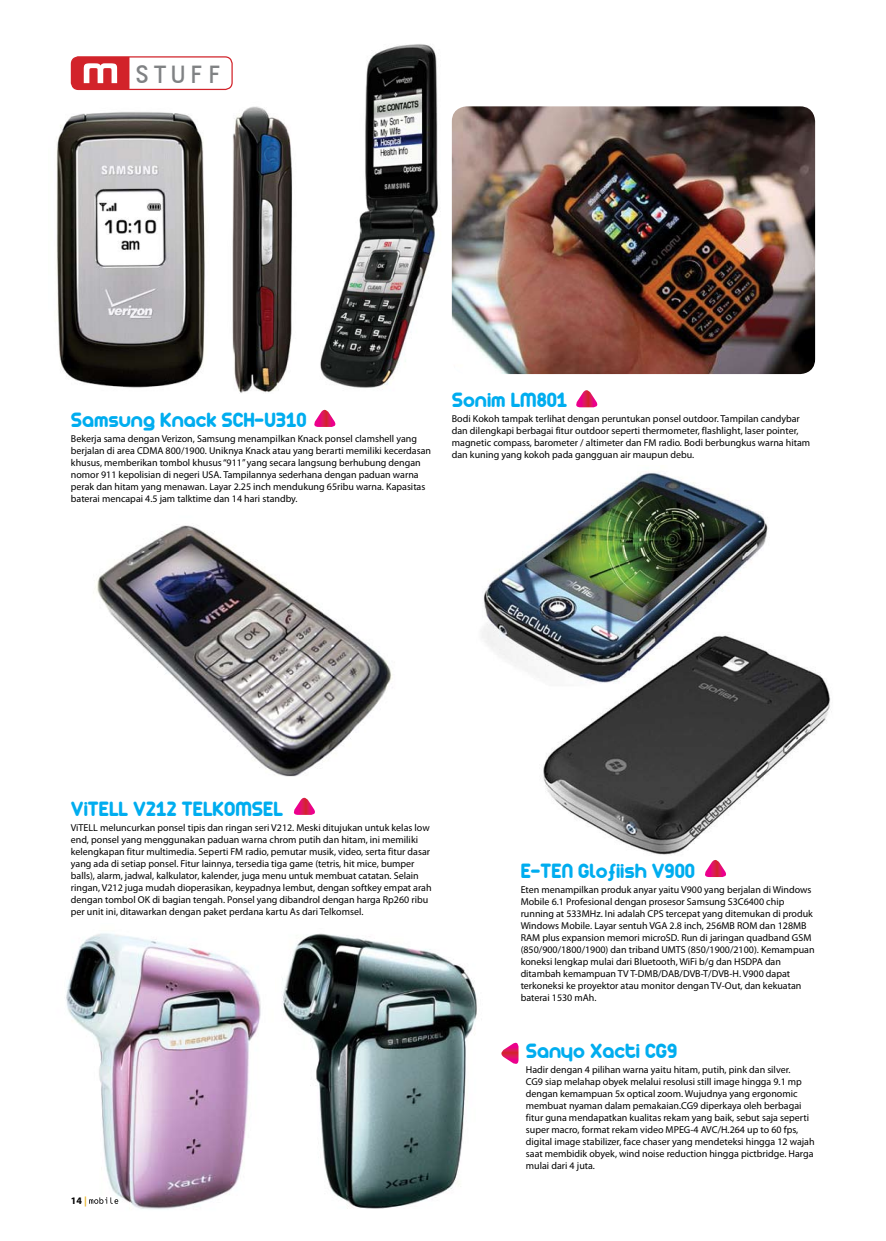
<style>
.page{position:relative;width:886px;height:1241px;background:#fff}
.page>*{position:absolute;margin:0;border:0;box-sizing:border-box;transform-origin:0 0}
.t1{font:30px "OCRB10 Pitch BT";color:#808284}
.t2{font:22.5px "Arista";color:#00adef}
.t3{font:10px/12px "Myriad Pro";color:#000}
.t4{font:700 10px "Myriad Pro";color:#000}
.s1{color:#e6b122}
</style>
<div class="page">
<img style="left:97px;top:525px;width:296px;height:252px">
<img style="left:56px;top:44px;width:382px;height:349px">
<svg style="left:314px;top:409px;width:22px;height:18px"></svg>
<img style="left:452px;top:106px;width:363px;height:268px;border-radius:15px">
<svg style="left:576px;top:390px;width:22px;height:17px"></svg>
<img style="left:66px;top:933px;width:195px;height:277px">
<img style="left:282px;top:933px;width:195px;height:276px">
<svg style="left:501px;top:1042px;width:17px;height:22px"></svg>
<img style="left:482px;top:472px;width:349px;height:383px">
<svg style="left:705px;top:860px;width:21px;height:16px"></svg>
<svg style="left:89px;top:1197px;width:29px;height:6px"></svg>
<div style="left:71px;top:56px;width:162px;height:34px;border:1px solid #d2232a;border-radius:7px"></div>
<svg style="left:71px;top:57px;width:58px;height:32px"></svg>
<svg style="left:293px;top:797px;width:22px;height:17px"></svg>
<h1 class="t1" style="left:133px;top:61px;width:92px">STUFF</h1>
<h2 class="t2" style="left:71px;top:408px;width:237px">Samsung Knack SCH-U310</h2>
<p class="t3" style="left:71px;top:432px;width:362px">Bekerja sama dengan Verizon, Samsung menampilkan Knack ponsel clamshell yang berjalan di area CDMA 800/1900. Uniknya Knack atau yang berarti memiliki kecerdasan khusus, memberikan tombol khusus “911” yang secara langsung berhubung dengan nomor 911 kepolisian di negeri USA. Tampilannya sederhana dengan paduan warna perak dan hitam yang menawan. Layar 2.25 inch mendukung 65ribu warna. Kapasitas baterai mencapai 4.5 jam talktime dan 14 hari standby.</p>
<h2 class="t2" style="left:452px;top:387px;width:117px">Sonim LM801</h2>
<p class="t3" style="left:452px;top:412px;width:360px">Bodi Kokoh tampak terlihat dengan peruntukan ponsel outdoor. Tampilan candybar dan dilengkapi berbagai fitur outdoor seperti thermometer, flashlight, laser pointer, magnetic compass, barometer / altimeter dan FM radio. Bodi berbungkus warna hitam dan kuning yang kokoh pada gangguan air maupun debu.</p>
<h2 class="t2" style="left:71px;top:796px;width:214px">ViTELL V212 TELKOMSEL</h2>
<p class="t3" style="left:71px;top:821px;width:362px">ViTELL meluncurkan ponsel tipis dan ringan seri V212. Meski ditujukan untuk kelas low end, ponsel yang menggunakan paduan warna chrom putih dan hitam, ini memiliki kelengkapan fitur multimedia. Seperti FM radio, pemutar musik, video, serta fitur dasar yang ada di setiap ponsel. Fitur lainnya, tersedia tiga game (tetris, hit mice, bumper balls), alarm, jadwal, kalkulator, kalender, juga menu untuk membuat catatan. Selain ringan, V212 juga mudah dioperasikan, keypadnya lembut, dengan softkey empat arah dengan tombol OK di bagian tengah. Ponsel yang dibandrol dengan harga Rp260 ribu per unit ini, ditawarkan dengan paket perdana kartu As dari Telkomsel.</p>
<p class="t4" style="left:71px;top:1193px;width:17px">14 <span class="s1">|</span></p>
<h2 class="t2" style="left:521px;top:859px;width:176px">E-TEN Glofiish V900</h2>
<p class="t3" style="left:521px;top:883px;width:295px">Eten menampilkan produk anyar yaitu V900 yang berjalan di Windows Mobile 6.1 Profesional dengan prosesor Samsung S3C6400 chip running at 533MHz. Ini adalah CPS tercepat yang ditemukan di produk Windows Mobile. Layar sentuh VGA 2.8 inch, 256MB ROM dan 128MB RAM plus expansion memori microSD. Run di jaringan quadband GSM (850/900/1800/1900) dan triband UMTS (850/1900/2100). Kemampuan koneksi lengkap mulai dari Bluetooth, WiFi b/g dan HSDPA dan ditambah kemampuan TV T-DMB/DAB/DVB-T/DVB-H. V900 dapat terkoneksi ke proyektor atau monitor dengan TV-Out, dan kekuatan baterai 1530 mAh.</p>
<h2 class="t2" style="left:526px;top:1039px;width:153px">Sanyo Xacti CG9</h2>
<p class="t3" style="left:526px;top:1063px;width:290px">Hadir dengan 4 pilihan warna yaitu hitam, putih, pink dan silver.<br>CG9 siap melahap obyek melalui resolusi still image hingga 9.1 mp dengan kemampuan 5x optical zoom. Wujudnya yang ergonomic membuat nyaman dalam pemakaian.CG9 diperkaya oleh berbagai fitur guna mendapatkan kualitas rekam yang baik, sebut saja seperti super macro, format rekam video MPEG-4 AVC/H.264 up to 60 fps, digital image stabilizer, face chaser yang mendeteksi hingga 12 wajah saat membidik obyek, wind noise reduction hingga pictbridge. Harga mulai dari 4 juta.</p>
</div>
